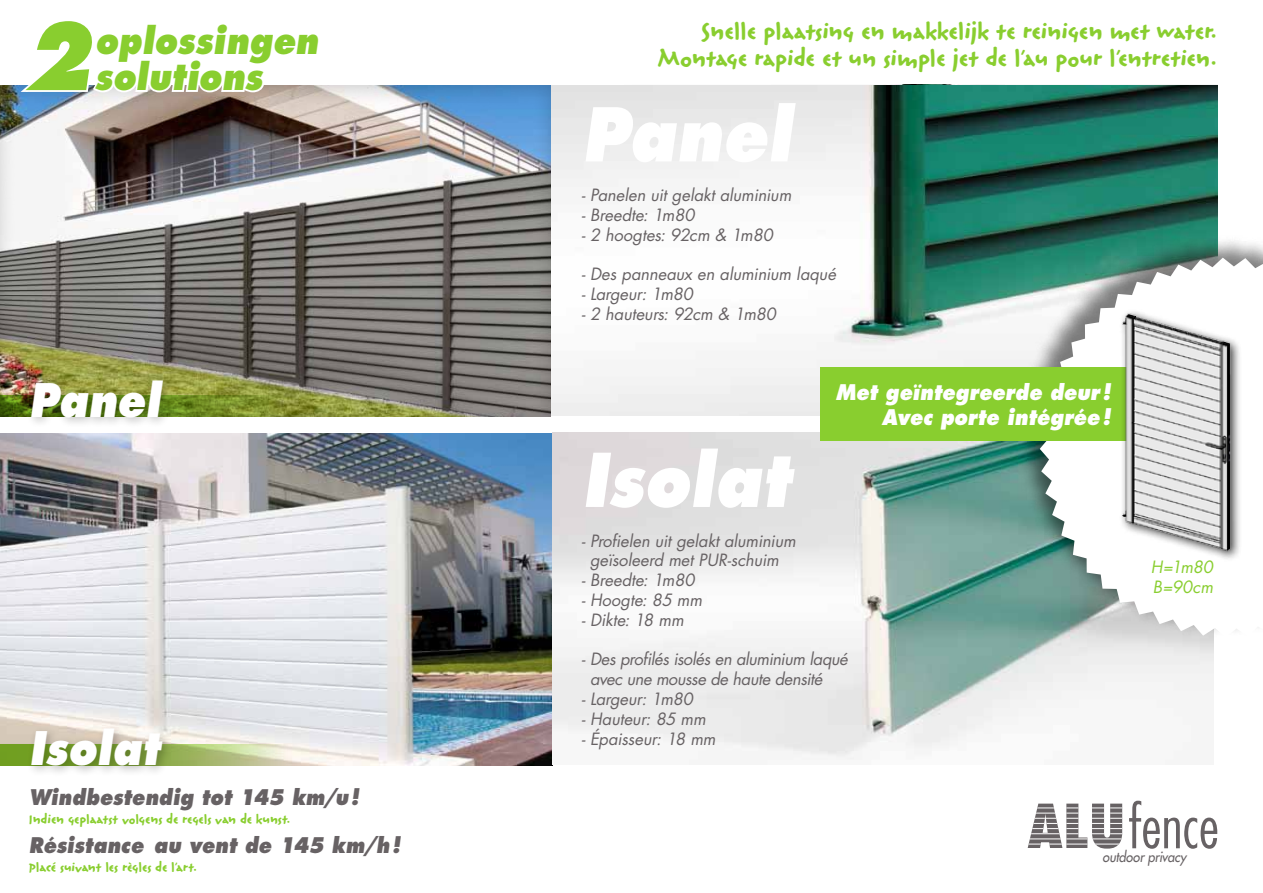
<style>
.page{position:relative;width:1263px;height:893px;background:#fff}
.page>*{position:absolute;margin:0;border:0;box-sizing:border-box;transform-origin:0 0}
.t1{font:italic 800 90px "Futura Std";color:#89ce2f;scale:.9 1}
.t2{font:italic 800 72px "Futura Std";color:#fff;scale:.9 1}
.t3{font:italic 800 45px "Futura Std";letter-spacing:.005em;color:#fff;scale:.9 1}
.t4{font:italic 800 36px/36px "Futura Std";letter-spacing:.01em;color:#89ce2f;scale:.9 1}
.t5{font:27px/27px "Reliq Std Bold Extra Active";color:#89ce2f;text-align:right}
.t6{font:italic 800 21px "Futura Std";letter-spacing:.01em;color:#676264;scale:.9 1}
.t7{font:italic 800 21px/25.2px "Futura Std";letter-spacing:.01em;color:#fff;text-align:right;scale:.9 1}
.t8{font:italic 16.5px/19.8px "Futura Std";letter-spacing:-.005em;color:#676264;text-align:center}
.t9{font:italic 16.5px/19.8px "Futura Std";letter-spacing:-.025em;color:#676264}
.t10{font:italic 16.5px/19.8px "Futura Std";letter-spacing:-.01em;color:#89ce2f}
.t11{font:15px "Reliq Std Bold Extra Active";color:#89ce2f}
.t12{font:italic 500 14.1px "Futura Std";color:#676264;scale:.9 1}
</style>
<div class="page">
<img style="left:552px;top:85px;width:665px;height:331px">
<div style="left:0;top:84px;width:552px;height:334px;background:#000;opacity:.2"></div>
<svg style="left:1028px;top:803px;width:94px;height:46px"></svg>
<hr style="left:1028px;top:808px;width:94px;height:1px;background:#fff">
<hr style="left:1028px;top:813px;width:94px;height:1px;background:#fff">
<hr style="left:1028px;top:818px;width:94px;height:1px;background:#fff">
<hr style="left:1028px;top:823px;width:94px;height:1px;background:#fff">
<hr style="left:1028px;top:828px;width:94px;height:1px;background:#fff">
<hr style="left:1028px;top:833px;width:94px;height:1px;background:#fff">
<hr style="left:1028px;top:839px;width:94px;height:1px;background:#fff">
<hr style="left:1028px;top:844px;width:94px;height:1px;background:#fff">
<svg style="left:1129px;top:801px;width:88px;height:48px"></svg>
<img style="left:0;top:433px;width:1213px;height:332px">
<svg style="left:0;top:744px;width:325px;height:21px;background:#bdcb91"></svg>
<svg style="left:0;top:395px;width:325px;height:22px;background:#748827"></svg>
<div style="left:26px;top:722px;width:148px;height:55px;background:#000;opacity:.25"></div>
<div style="left:26px;top:374px;width:149px;height:55px;background:#000;opacity:.25"></div>
<div style="left:1013px;top:232px;width:250px;height:408px;background:#000;opacity:.5"></div>
<svg style="left:1040px;top:258px;width:223px;height:379px"></svg>
<div style="left:820px;top:367px;width:333px;height:74px;background:#89ce2f"></div>
<div style="left:1117px;top:309px;width:125px;height:253px;background:#000;opacity:.75"></div>
<img style="left:1112px;top:305px;width:139px;height:249px">
<svg style="left:16px;top:84px;width:306px;height:11px"></svg>
<h1 class="t1" style="left:23px;top:-1px;width:76px">2</h1>
<h3 class="t4" style="left:95px;top:23px;width:249px">oplossingen solutions</h3>
<h3 class="t3" style="left:29px;top:371px;width:148px">Panel</h3>
<h3 class="t3" style="left:29px;top:720px;width:147px">Isolat</h3>
<p class="t6" style="left:29px;top:784px;width:369px">Windbestendig tot 145 km/u!</p>
<p class="t11" style="left:29px;top:812px;width:263px">Indien geplaatst volgens de regels van de kunst.</p>
<p class="t6" style="left:29px;top:832px;width:414px">Résistance au vent de 145 km/h!</p>
<p class="t11" style="left:29px;top:860px;width:170px">Placé suivant les règles de l’art.</p>
<h3 class="t5" style="left:658px;top:18px;width:561px">Snelle plaatsing en makkelijk te reinigen met water.<br>Montage rapide et un simple jet de l’au pour l’entretien.</h3>
<h2 class="t2" style="left:581px;top:89px;width:234px">Panel</h2>
<p class="t8" style="left:581px;top:185px;width:211px">- Panelen uit gelakt aluminium</p>
<p class="t8" style="left:581px;top:205px;width:115px">- Breedte: 1m80</p>
<p class="t8" style="left:581px;top:225px;width:193px">- 2 hoogtes: 92cm &amp; 1m80</p>
<p class="t8" style="left:581px;top:264px;width:256px">- Des panneaux en aluminium laqué</p>
<p class="t8" style="left:581px;top:284px;width:113px">- Largeur: 1m80</p>
<p class="t8" style="left:581px;top:304px;width:196px">- 2 hauteurs: 92cm &amp; 1m80</p>
<p class="t7" style="left:835px;top:380px;width:308px">Met geïntegreerde deur !<br>Avec porte intégrée!</p>
<h2 class="t2" style="left:581px;top:434px;width:233px">Isolat</h2>
<p class="t8" style="left:581px;top:531px;width:216px">- Profielen uit gelakt aluminium geïsoleerd met PUR-schuim</p>
<p class="t8" style="left:581px;top:570px;width:115px">- Breedte: 1m80</p>
<p class="t8" style="left:581px;top:590px;width:122px">- Hoogte: 85 mm</p>
<p class="t8" style="left:581px;top:610px;width:104px">- Dikte: 18 mm</p>
<p class="t9" style="left:590px;top:650px;width:259px;text-indent:-8px">- Des profilés isolés en aluminium laqué avec une mousse de haute densité</p>
<p class="t8" style="left:581px;top:689px;width:113px">- Largeur: 1m80</p>
<p class="t8" style="left:581px;top:709px;width:126px">- Hauteur: 85 mm</p>
<p class="t8" style="left:581px;top:729px;width:136px">- Épaisseur: 18 mm</p>
<p class="t10" style="left:1151px;top:557px;width:64px">H=1m80<br>B=90cm</p>
<p class="t12" style="left:1102px;top:848px;width:94px">outdoor privacy</p>
</div>
